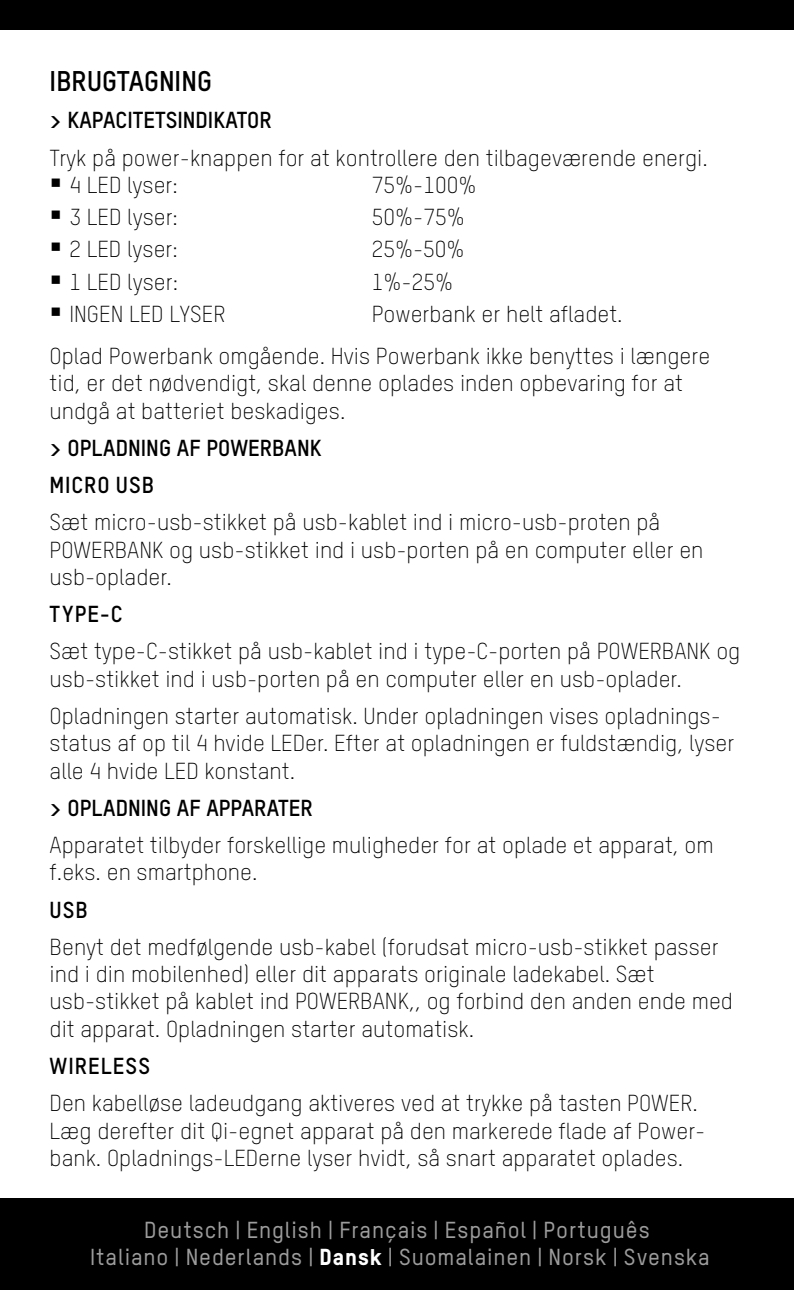
<style>
.page{position:relative;width:794px;height:1290px;background:#fff}
.page>*{position:absolute;margin:0;border:0;box-sizing:border-box;transform-origin:0 0}
.t1{font:700 28px "TSTARPRO";color:#000}
.t2{font:300 22.75px/27.3px "TSTARPRO";color:#000}
.t3{font:500 22.75px/27.3px "TSTARPRO";letter-spacing:.04em;color:#9d9c9c;text-align:center}
.t4{font:700 22.75px/37.1px "TSTARPRO";color:#000}
.t5{font:700 22.75px "TSTARPRO";letter-spacing:.05em;color:#000}
.s1{font-weight:800;color:#fff}
</style>
<div class="page">
<div style="left:0;top:0;width:794px;height:30px;background:#000"></div>
<div style="left:0;top:1198px;width:794px;height:92px;background:#000"></div>
<p class="t1" style="left:50px;top:64px;width:164px">IBRUGTAGNING</p>
<p class="t4" style="left:50px;top:101px;width:224px">&gt; KAPACITETSINDIKATOR</p>
<p class="t2" style="left:69px;top:144px;width:640px;text-indent:-20px">Tryk på power-knappen for at kontrollere den tilbageværende energi.<br>4 LED lyser:</p>
<p class="t2" style="left:372px;top:171px;width:106px">75%-100%</p>
<p class="t2" style="left:69px;top:204px;width:110px">3 LED lyser:</p>
<p class="t2" style="left:372px;top:204px;width:95px">50%-75%</p>
<p class="t2" style="left:69px;top:236px;width:110px">2 LED lyser:</p>
<p class="t2" style="left:372px;top:236px;width:94px">25%-50%</p>
<p class="t2" style="left:69px;top:268px;width:110px">1 LED lyser:</p>
<p class="t2" style="left:372px;top:268px;width:83px">1%-25%</p>
<p class="t2" style="left:69px;top:300px;width:157px">INGEN LED LYSER</p>
<p class="t2" style="left:50px;top:293px;width:662px;line-height:42.4px;text-indent:322px">Powerbank er helt afladet.<br>Oplad Powerbank omgående. Hvis Powerbank ikke benyttes i længere</p>
<p class="t2" style="left:50px;top:370px;width:635px">tid, er det nødvendigt, skal denne oplades inden opbevaring for at undgå at batteriet beskadiges.</p>
<p class="t4" style="left:50px;top:429px;width:273px">&gt; OPLADNING AF POWERBANK<br>MICRO USB</p>
<p class="t2" style="left:50px;top:509px;width:655px">Sæt micro-usb-stikket på usb-kablet ind i micro-usb-proten på<br>POWERBANK og usb-stikket ind i usb-porten på en computer eller en usb-oplader.</p>
<p class="t4" style="left:50px;top:595px;width:75px">TYPE-C</p>
<p class="t2" style="left:50px;top:638px;width:692px">Sæt type-C-stikket på usb-kablet ind i type-C-porten på POWERBANK og usb-stikket ind i usb-porten på en computer eller en usb-oplader.</p>
<p class="t2" style="left:50px;top:702px;width:686px">Opladningen starter automatisk. Under opladningen vises opladnings&shy;status af op til 4 hvide LEDer. Efter at opladningen er fuldstændig, lyser alle 4 hvide LED konstant.</p>
<p class="t4" style="left:50px;top:789px;width:265px">&gt; OPLADNING AF APPARATER</p>
<p class="t2" style="left:50px;top:831px;width:665px">Apparatet tilbyder forskellige muligheder for at oplade et apparat, om f.eks. en smartphone.</p>
<p class="t4" style="left:50px;top:891px;width:40px">USB</p>
<p class="t2" style="left:50px;top:933px;width:685px">Benyt det medfølgende usb-kabel (forudsat micro-usb-stikket passer ind i din mobilenhed) eller dit apparats originale ladekabel. Sæt usb-stikket på kablet ind POWERBANK,, og forbind den anden ende med dit apparat. Opladningen starter automatisk.</p>
<p class="t5" style="left:50px;top:1052px;width:102px">WIRELESS</p>
<p class="t2" style="left:50px;top:1090px;width:657px">Den kabelløse ladeudgang aktiveres ved at trykke på tasten POWER.<br>Læg derefter dit Qi-egnet apparat på den markerede flade af Power&shy;bank. Opladnings-LEDerne lyser hvidt, så snart apparatet oplades.</p>
<p class="t3" style="left:90px;top:1218px;width:621px">Deutsch | English | Français | Español | Português<br>Italiano | Nederlands | <span class="s1">Dansk</span> | Suomalainen | Norsk | Svenska</p>
</div>
